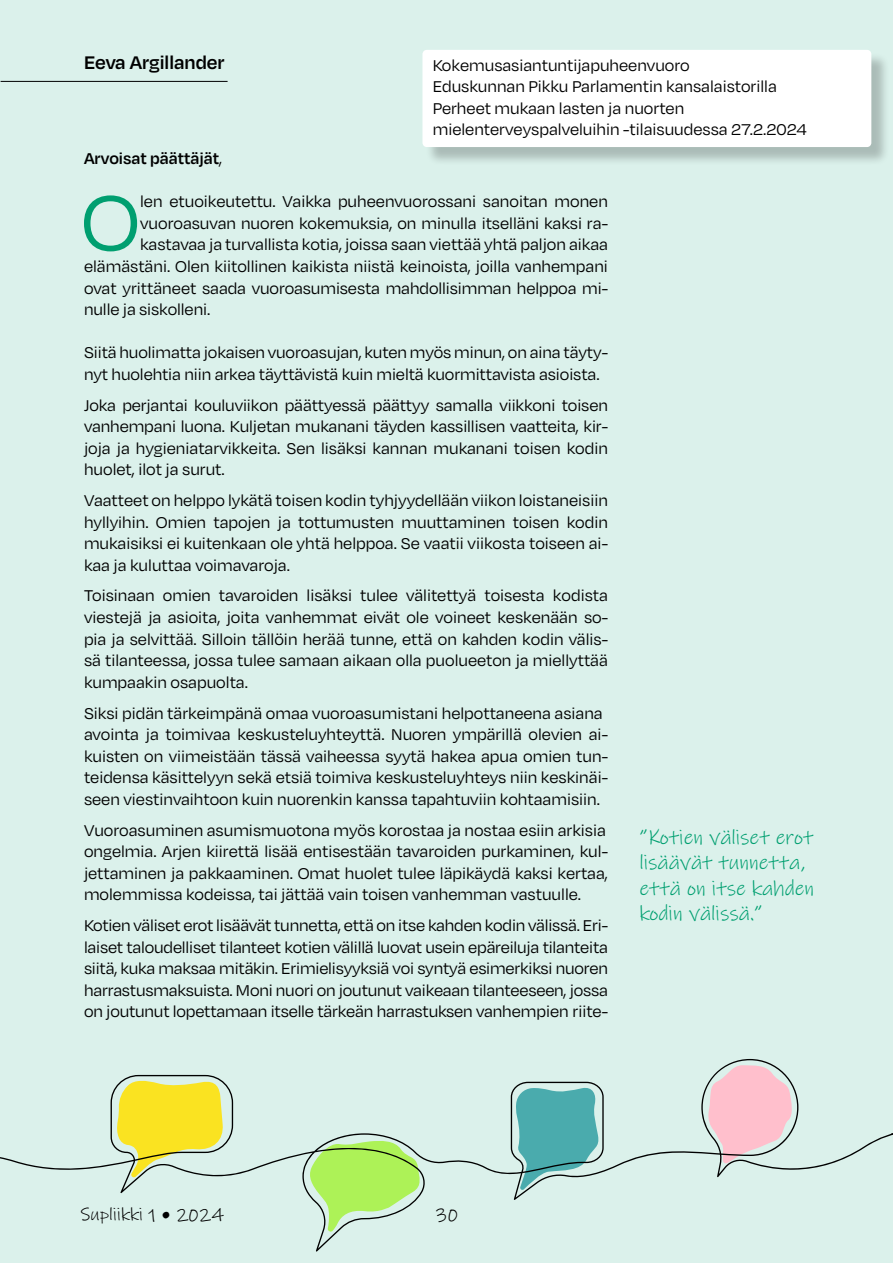
<style>
.page{position:relative;width:893px;height:1263px;background:#fff}
.page>*{position:absolute;margin:0;border:0;box-sizing:border-box;transform-origin:0 0}
.Dropcap{font:90px "Degular";color:#009f70}
.Erikoisotsikko{font:21px "Ink Free";color:#009f70}
.Leipis{font:600 21px "Degular";color:#000}
.Leipis-2{font:18px/21.6px "Degular";color:#000;text-align:justify}
.Dropcap-2{font:18px "Degular";color:#000}
.Leipis-3{font:600 18px "Degular";color:#000}
.väliotsikko{font:18px "Ink Free";letter-spacing:.01em;color:#000}
.s1{font-weight:400}
</style>
<div class="page">
<div style="left:1px;top:0;width:892px;height:1263px;background:#dbf1eb"></div>
<div style="left:425px;top:52px;width:465px;height:114px;background:#000;opacity:.22"></div>
<div style="left:422px;top:50px;width:449px;height:97px;background:#fff;border-radius:4px"></div>
<hr style="left:1px;top:81px;width:227px;height:1px;background:#000">
<svg style="left:0;top:1059px;width:891px;height:192px"></svg>
<p class="Leipis" style="left:84px;top:50px;width:142px">Eeva Argillander</p>
<p class="Leipis-2" style="left:433px;top:54px;width:259px">Kokemusasiantuntijapuheenvuoro</p>
<p class="Leipis-2" style="left:433px;top:75px;width:346px">Eduskunnan Pikku Parlamentin kansalaistorilla</p>
<p class="Leipis-2" style="left:433px;top:97px;width:253px">Perheet mukaan lasten ja nuorten</p>
<p class="Leipis-2" style="left:433px;top:118px;width:376px">mielenterveyspalveluihin -tilaisuudessa 27.2.2024</p>
<p class="Leipis-3" style="left:84px;top:147px;width:140px">Arvoisat päättäjät<span class="s1">,</span></p>
<p class="Dropcap" style="left:81px;top:169px;width:61px">O</p>
<p class="Dropcap-2" style="left:140px;top:191px;width:469px">len etuoikeutettu. Vaikka puheenvuorossani sanoitan monen</p>
<p class="Dropcap-2" style="left:140px;top:212px;width:469px">vuoroasuvan nuoren kokemuksia, on minulla itselläni kaksi ra-</p>
<p class="Dropcap-2" style="left:140px;top:234px;width:469px">kastavaa ja turvallista kotia, joissa saan viettää yhtä paljon aikaa</p>
<p class="Dropcap-2" style="left:84px;top:256px;width:525px">elämästäni. Olen kiitollinen kaikista niistä keinoista, joilla vanhempani</p>
<p class="Dropcap-2" style="left:84px;top:277px;width:525px">ovat yrittäneet saada vuoroasumisesta mahdollisimman helppoa mi-</p>
<p class="Dropcap-2" style="left:84px;top:299px;width:128px">nulle ja siskolleni.</p>
<p class="Leipis-2" style="left:84px;top:341px;width:525px">Siitä huolimatta jokaisen vuoroasujan, kuten myös minun, on aina täyty&shy;nyt huolehtia niin arkea täyttävistä kuin mieltä kuormittavista asioista.</p>
<p class="Leipis-2" style="left:84px;top:394px;width:525px">Joka perjantai kouluviikon päättyessä päättyy samalla viikkoni toisen vanhempani luona. Kuljetan mukanani täyden kassillisen vaatteita, kir&shy;joja ja hygieniatarvikkeita. Sen lisäksi kannan mukanani toisen kodin huolet, ilot ja surut.</p>
<p class="Leipis-2" style="left:84px;top:489px;width:525px">Vaatteet on helppo lykätä toisen kodin tyhjyydellään viikon loistaneisiin</p>
<p class="Leipis-2" style="left:84px;top:511px;width:525px">hyllyihin. Omien tapojen ja tottumusten muuttaminen toisen kodin mukaisiksi ei kuitenkaan ole yhtä helppoa. Se vaatii viikosta toiseen ai&shy;kaa ja kuluttaa voimavaroja.</p>
<p class="Leipis-2" style="left:84px;top:584px;width:525px">Toisinaan omien tavaroiden lisäksi tulee välitettyä toisesta kodista viestejä ja asioita, joita vanhemmat eivät ole voineet keskenään so&shy;pia ja selvittää. Silloin tällöin herää tunne, että on kahden kodin välis&shy;sä tilanteessa, jossa tulee samaan aikaan olla puolueeton ja miellyttää kumpaakin osapuolta.</p>
<p class="Leipis-2" style="left:84px;top:701px;width:520px">Siksi pidän tärkeimpänä omaa vuoroasumistani helpottaneena asiana</p>
<p class="Leipis-2" style="left:84px;top:723px;width:525px">avointa ja toimivaa keskusteluyhteyttä. Nuoren ympärillä olevien ai&shy;kuisten on viimeistään tässä vaiheessa syytä hakea apua omien tun&shy;teidensa käsittelyyn sekä etsiä toimiva keskusteluyhteys niin keskinäi&shy;seen viestinvaihtoon kuin nuorenkin kanssa tapahtuviin kohtaamisiin.</p>
<p class="Leipis-2" style="left:84px;top:818px;width:523px">Vuoroasuminen asumismuotona myös korostaa ja nostaa esiin arkisia</p>
<p class="Leipis-2" style="left:84px;top:840px;width:525px">ongelmia. Arjen kiirettä lisää entisestään tavaroiden purkaminen, kul&shy;jettaminen ja pakkaaminen. Omat huolet tulee läpikäydä kaksi kertaa, molemmissa kodeissa, tai jättää vain toisen vanhemman vastuulle.</p>
<p class="Leipis-2" style="left:84px;top:914px;width:525px">Kotien väliset erot lisäävät tunnetta, että on itse kahden kodin välissä. Eri&shy;laiset taloudelliset tilanteet kotien välillä luovat usein epäreiluja tilanteita siitä, kuka maksaa mitäkin. Erimielisyyksiä voi syntyä esimerkiksi nuoren harrastusmaksuista. Moni nuori on joutunut vaikeaan tilanteeseen, jossa on joutunut lopettamaan itselle tärkeän harrastuksen vanhempien riite-</p>
<p class="Erikoisotsikko" style="left:639px;top:824px;width:176px">”Kotien väliset erot</p>
<p class="Erikoisotsikko" style="left:639px;top:849px;width:167px">lisäävät tunnetta,</p>
<p class="Erikoisotsikko" style="left:639px;top:874px;width:176px">että on itse kahden</p>
<p class="Erikoisotsikko" style="left:639px;top:899px;width:124px">kodin välissä.”</p>
<p class="väliotsikko" style="left:80px;top:1202px;width:145px">Supliikki 1 • 2024</p>
<p class="väliotsikko" style="left:435px;top:1203px;width:24px">30</p>
</div>
